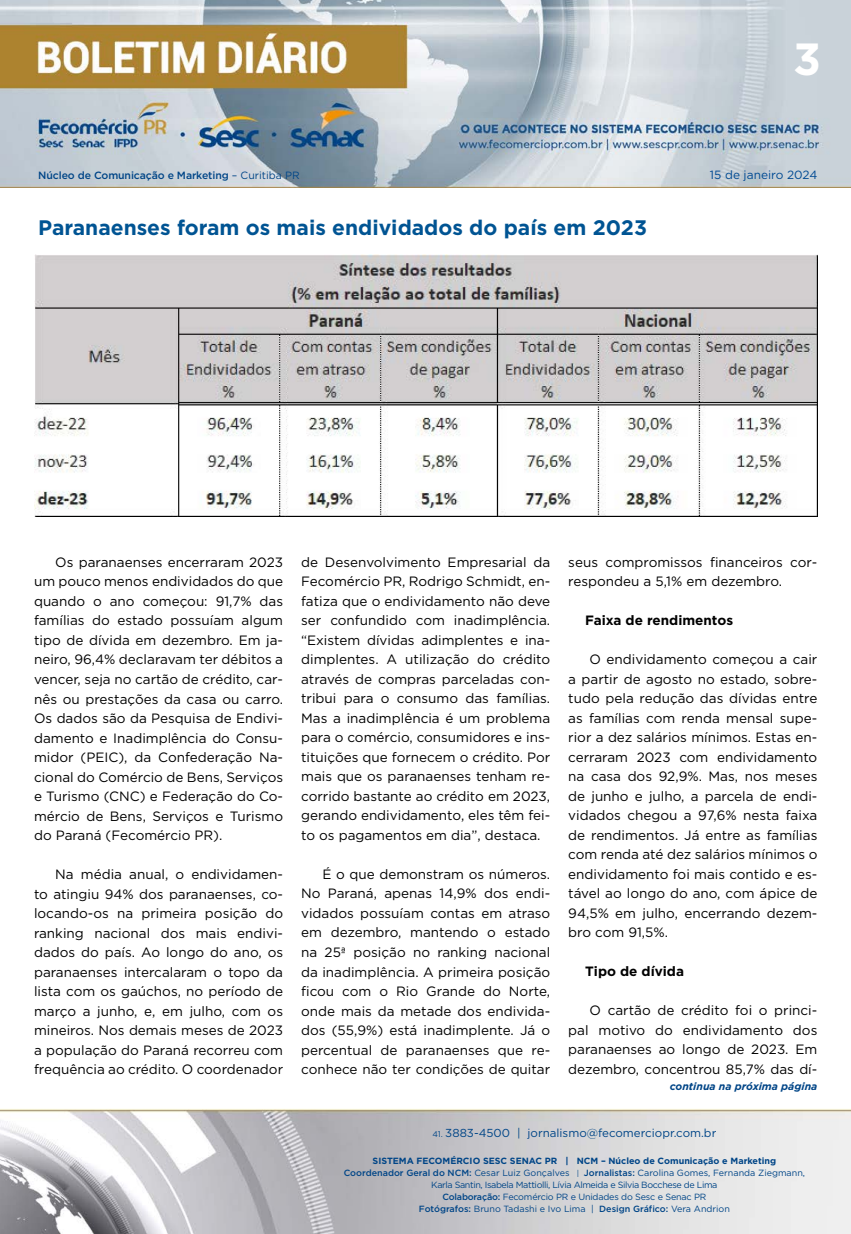
<style>
.page{position:relative;width:851px;height:1234px;background:#fff}
.page>*{position:absolute;margin:0;border:0;box-sizing:border-box;transform-origin:0 0}
.t1{font:700 45px "Gotham";color:#fff}
.t2{font:700 21px "Gotham";color:#005493}
.t3{font:13.5px/19.5px "Gotham";color:#000;text-align:justify}
.t4{font:700 13.5px "Gotham";color:#000}
.t5{font:11.85px "Gotham";color:#004a93}
.t6{font:11.55px "Gotham";color:#004587}
.t7{font:500 10.5px "Gotham";letter-spacing:-.01em;color:#004587}
.t8{font:italic 700 10.5px "Gotham";color:#004587}
.t9{font:9px/12px "Gotham";letter-spacing:-.02em;color:#004587;text-align:center}
.s1{font-weight:400}
.s2{font-size:8.25px}
.s3{font-weight:700}
.s4{font-weight:500}
.s5{font-size:7.65px}
</style>
<div class="page">
<img style="left:0;top:0;width:850px;height:188px">
<img style="left:0;top:1109px;width:850px;height:124px">
<img style="left:34px;top:254px;width:783px;height:262px">
<h1 class="t1" style="left:793px;top:29px;width:29px">3</h1>
<p class="t7" style="left:38px;top:168px;width:263px">Núcleo de Comunicação e Marketing <span class="s1">– Curitiba PR</span></p>
<p class="t5" style="left:709px;top:167px;width:109px">15 de janeiro 2024</p>
<h2 class="t2" style="left:38px;top:214px;width:610px">Paranaenses foram os mais endividados do país em 2023</h2>
<p class="t3" style="left:34px;top:552px;width:250px;text-indent:21px">Os paranaenses encerraram 2023 um pouco menos endividados do que quando o ano começou: 91,7% das famílias do estado possuíam algum tipo de dívida em dezembro. Em ja&shy;neiro, 96,4% declaravam ter débitos a vencer, seja no cartão de crédito, car&shy;nês ou prestações da casa ou carro.<br>Os dados são da Pesquisa de Endivi&shy;damento e Inadimplência do Consu&shy;midor (PEIC), da Confederação Na&shy;cional do Comércio de Bens, Serviços e Turismo (CNC) e Federação do Co&shy;mércio de Bens, Serviços e Turismo do Paraná (Fecomércio PR).</p>
<p class="t3" style="left:34px;top:864px;width:250px;text-indent:21px">Na média anual, o endividamen&shy;to atingiu 94% dos paranaenses, co&shy;locando-os na primeira posição do ranking nacional dos mais endivi&shy;dados do país. Ao longo do ano, os paranaenses intercalaram o topo da lista com os gaúchos, no período de março a junho, e, em julho, com os mineiros. Nos demais meses de 2023 a população do Paraná recorreu com frequência ao crédito. O coordenador</p>
<p class="t3" style="left:301px;top:552px;width:250px">de Desenvolvimento Empresarial da Fecomércio PR, Rodrigo Schmidt, en&shy;fatiza que o endividamento não deve ser confundido com inadimplência. “Existem dívidas adimplentes e ina&shy;dimplentes. A utilização do crédito através de compras parceladas con&shy;tribui para o consumo das famílias.<br>Mas a inadimplência é um problema para o comércio, consumidores e ins&shy;tituições que fornecem o crédito. Por mais que os paranaenses tenham re&shy;corrido bastante ao crédito em 2023, gerando endividamento, eles têm fei&shy;to os pagamentos em dia”, destaca.</p>
<p class="t3" style="left:301px;top:863px;width:250px;text-indent:21px">É o que demonstram os números.<br>No Paraná, apenas 14,9% dos endi&shy;vidados possuíam contas em atraso em dezembro, mantendo o estado na 25ª posição no ranking nacional da inadimplência. A primeira posição ficou com o Rio Grande do Norte, onde mais da metade dos endivida&shy;dos (55,9%) está inadimplente. Já o percentual de paranaenses que re&shy;conhece não ter condições de quitar</p>
<p class="t3" style="left:568px;top:551px;width:250px">seus compromissos financeiros cor&shy;respondeu a 5,1% em dezembro.</p>
<p class="t4" style="left:585px;top:611px;width:149px">Faixa de rendimentos</p>
<p class="t3" style="left:568px;top:649px;width:250px;text-indent:21px">O endividamento começou a cair a partir de agosto no estado, sobre&shy;tudo pela redução das dívidas entre as famílias com renda mensal supe&shy;rior a dez salários mínimos. Estas en&shy;cerraram 2023 com endividamento na casa dos 92,9%. Mas, nos meses de junho e julho, a parcela de endi&shy;vidados chegou a 97,6% nesta faixa de rendimentos. Já entre as famílias com renda até dez salários mínimos o endividamento foi mais contido e es&shy;tável ao longo do ano, com ápice de 94,5% em julho, encerrando dezem&shy;bro com 91,5%.</p>
<p class="t4" style="left:585px;top:962px;width:100px">Tipo de dívida</p>
<p class="t3" style="left:568px;top:1000px;width:250px;text-indent:21px">O cartão de crédito foi o princi&shy;pal motivo do endividamento dos paranaenses ao longo de 2023. Em dezembro, concentrou 85,7% das dí-</p>
<p class="t8" style="left:669px;top:1079px;width:149px">continua na próxima página</p>
<p class="t6" style="left:432px;top:1125px;width:285px"><span class="s2">41.</span> 3883-4500 | jornalismo@fecomerciopr.com.br</p>
<p class="t9" style="left:343px;top:1154px;width:463px"><span class="s3">SISTEMA FECOMÉRCIO SESC SENAC PR | NCM – Núcleo de Comunicação e Marketing </span><span class="s4">Coordenador Geral do NCM:</span> Cesar Luiz Gonçalves <span class="s5">|</span> <span class="s4">Jornalistas:</span> Carolina Gomes, Fernanda Ziegmann, Karla Santin, Isabela Mattiolli, Lívia Almeida e Silvia Bocchese de Lima<br><span class="s4">Colaboração:</span> Fecomércio PR e Unidades do Sesc e Senac PR<br><span class="s4">Fotógrafos:</span> Bruno Tadashi e Ivo Lima | <span class="s4">Design Gráfico:</span> Vera Andrion</p>
</div>
